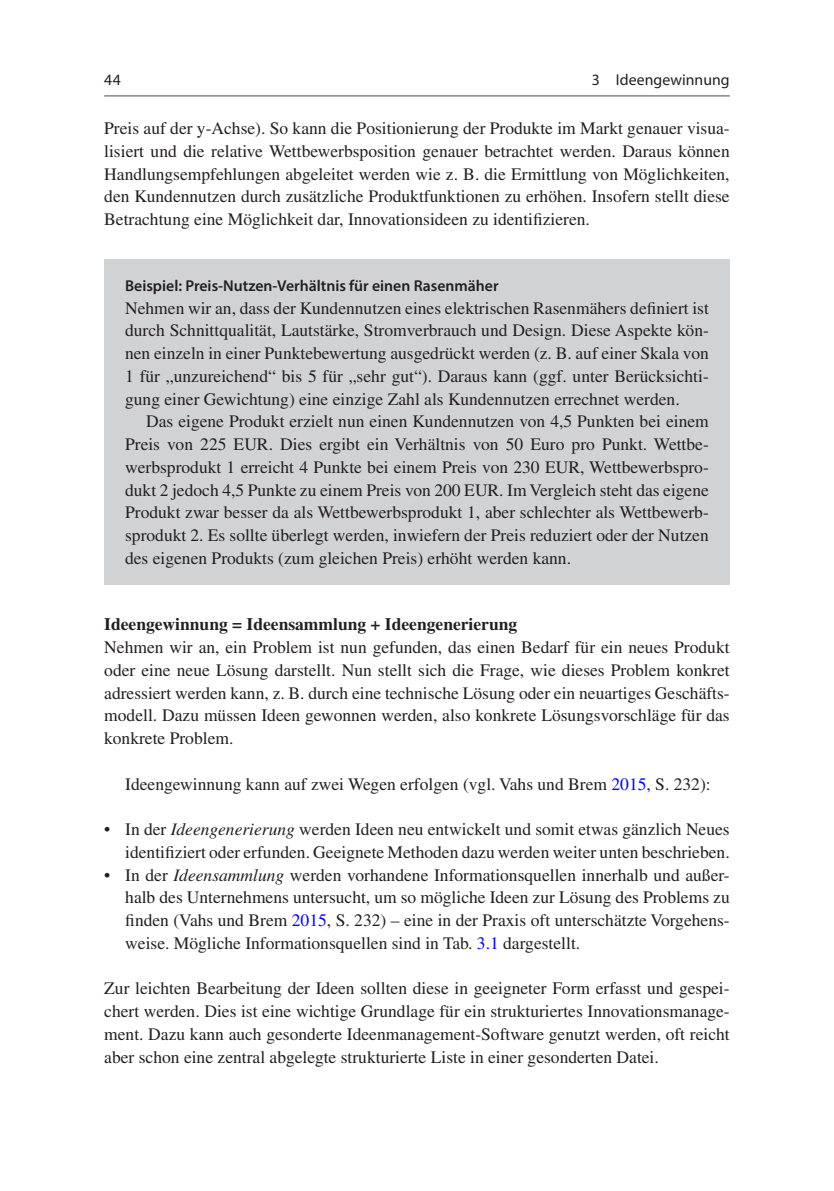
<style>
.page{position:relative;width:834px;height:1191px;background:#fff}
.page>*{position:absolute;margin:0;border:0;box-sizing:border-box;transform-origin:0 0}
.Text{font:17.5px/22.8px "Times LT Std";color:#231f20;text-align:justify}
.Text_flush{font:17.5px/22.8px "Times LT Std";color:#231f20;text-align:justify}
.B_title_Overview{font:700 17.5px "Times LT Std";color:#231f20}
.B_1hd_Overview{font:600 15.75px "Myriad Pro";color:#231f20}
.t1{font:15.75px "Myriad Pro";letter-spacing:.005em;color:#231f20}
.s1{color:#00f}
.s2{font-style:italic}
</style>
<div class="page">
<div style="left:104px;top:259px;width:625px;height:326px;background:#d1d2d4"></div>
<hr style="left:104px;top:95px;width:625px;height:2px;background:#939598">
<p class="t1" style="left:592px;top:70px;width:139px">3 Ideengewinnung</p>
<p class="t1" style="left:104px;top:70px;width:18px">44</p>
<p class="Text" style="left:104px;top:117px;width:627px">Preis auf der y-Achse). So kann die Positionierung der Produkte im Markt genauer visua&shy;lisiert und die relative Wettbewerbsposition genauer betrachtet werden. Daraus können Handlungsempfehlungen abgeleitet werden wie z. B. die Ermittlung von Möglichkeiten, den Kundennutzen durch zusätzliche Produktfunktionen zu erhöhen. Insofern stellt diese Betrachtung eine Möglichkeit dar, Innovationsideen zu identifizieren.</p>
<p class="B_1hd_Overview" style="left:125px;top:275px;width:375px">Beispiel: Preis-Nutzen-Verhältnis für einen Rasenmäher</p>
<p class="Text_flush" style="left:125px;top:296px;width:585px">Nehmen wir an, dass der Kundennutzen eines elektrischen Rasenmähers definiert ist durch Schnittqualität, Lautstärke, Stromverbrauch und Design. Diese Aspekte kön&shy;nen einzeln in einer Punktebewertung ausgedrückt werden (z. B. auf einer Skala von 1 für „unzureichend“ bis 5 für „sehr gut“). Daraus kann (ggf. unter Berücksichti&shy;gung einer Gewichtung) eine einzige Zahl als Kundennutzen errechnet werden.</p>
<p class="Text" style="left:125px;top:410px;width:585px;text-indent:21px">Das eigene Produkt erzielt nun einen Kundennutzen von 4,5 Punkten bei einem Preis von 225 EUR. Dies ergibt ein Verhältnis von 50 Euro pro Punkt. Wettbe&shy;werbsprodukt 1 erreicht 4 Punkte bei einem Preis von 230 EUR, Wettbewerbspro&shy;dukt 2 jedoch 4,5 Punkte zu einem Preis von 200 EUR. Im Vergleich steht das eigene Produkt zwar besser da als Wettbewerbsprodukt 1, aber schlechter als Wettbewerb&shy;sprodukt 2. Es sollte überlegt werden, inwiefern der Preis reduziert oder der Nutzen des eigenen Produkts (zum gleichen Preis) erhöht werden kann.</p>
<p class="B_title_Overview" style="left:104px;top:614px;width:414px">Ideengewinnung = Ideensammlung + Ideengenerierung</p>
<p class="Text_flush" style="left:104px;top:635px;width:627px">Nehmen wir an, ein Problem ist nun gefunden, das einen Bedarf für ein neues Produkt oder eine neue Lösung darstellt. Nun stellt sich die Frage, wie dieses Problem konkret adressiert werden kann, z. B. durch eine technische Lösung oder ein neuartiges Geschäfts&shy;modell. Dazu müssen Ideen gewonnen werden, also konkrete Lösungsvorschläge für das konkrete Problem.</p>
<p class="Text" style="left:125px;top:772px;width:587px">Ideengewinnung kann auf zwei Wegen erfolgen (vgl. Vahs und Brem <span class="s1">2015</span>, S. 232):</p>
<p class="Text" style="left:104px;top:817px;width:627px;text-align:right">• In der <span class="s2">Ideengenerierung</span> werden Ideen neu entwickelt und somit etwas gänzlich Neues identifiziert oder erfunden. Geeignete Methoden dazu werden weiter unten beschrieben.</p>
<p class="Text" style="left:125px;top:863px;width:606px;text-indent:-21px">• In der <span class="s2">Ideensammlung</span> werden vorhandene Informationsquellen innerhalb und außer&shy;halb des Unternehmens untersucht, um so mögliche Ideen zur Lösung des Problems zu finden (Vahs und Brem <span class="s1">2015</span>, S. 232) – eine in der Praxis oft unterschätzte Vorgehens&shy;weise. Mögliche Informationsquellen sind in Tab. <span class="s1">3.1</span> dargestellt.</p>
<p class="Text" style="left:104px;top:977px;width:627px">Zur leichten Bearbeitung der Ideen sollten diese in geeigneter Form erfasst und gespei&shy;chert werden. Dies ist eine wichtige Grundlage für ein strukturiertes Innovationsmanage&shy;ment. Dazu kann auch gesonderte Ideenmanagement-Software genutzt werden, oft reicht aber schon eine zentral abgelegte strukturierte Liste in einer gesonderten Datei.</p>
</div>
